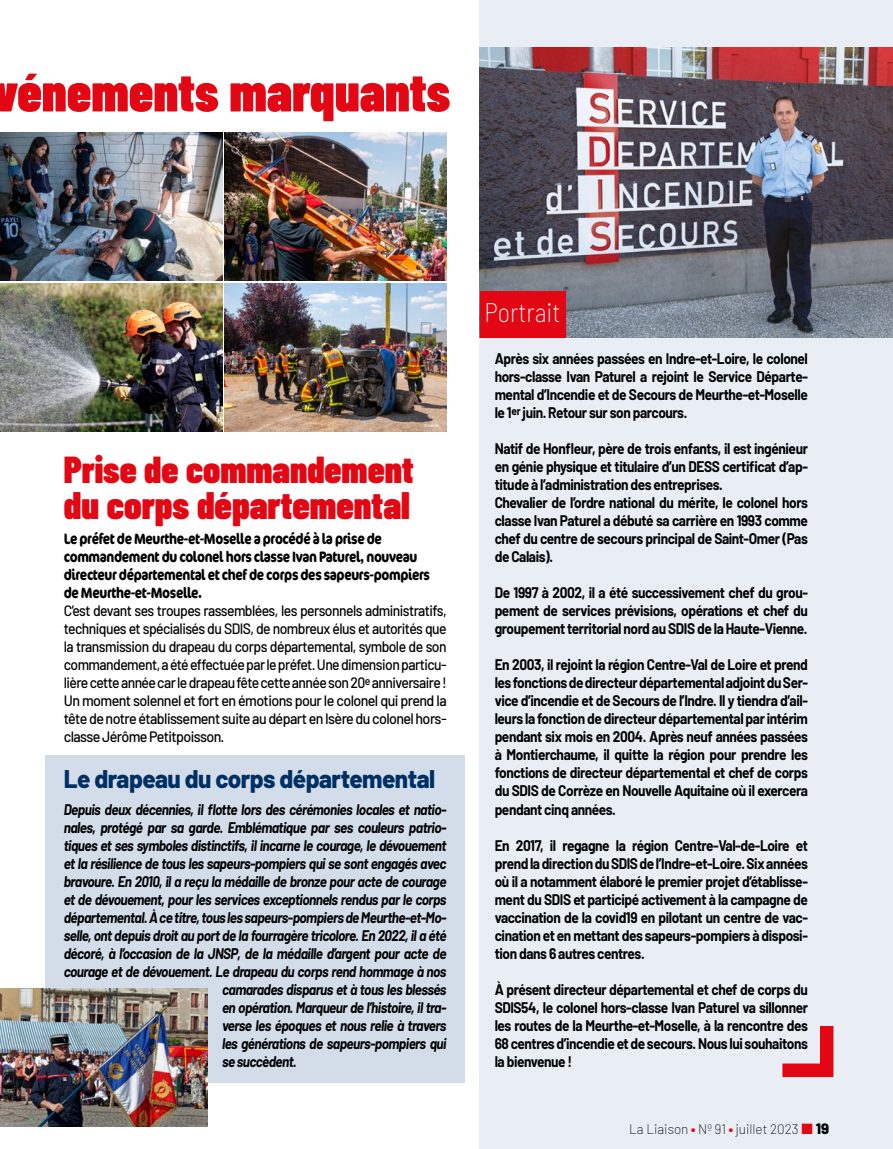
<style>
.page{position:relative;width:893px;height:1149px;background:#fff}
.page>*{position:absolute;margin:0;border:0;box-sizing:border-box;transform-origin:0 0}
.t1{font:900 54px "Barlow Condensed";color:#e30613}
.t2{font:900 38.25px "Barlow Condensed";color:#e30613}
.t3{font:900 37.5px "Barlow Condensed";color:#e30613}
.t4{font:200 semi-condensed 26.1px "Barlow";color:#fff}
.t5{font:800 25.5px "Barlow";letter-spacing:-.02em;color:#003063;scale:.95 1}
.t6{font:700 15px/18px "Barlow";letter-spacing:-.03em;color:#000;text-align:justify;scale:.91 1}
.t7{font:italic 700 15px "Barlow";letter-spacing:-.04em;color:#000;scale:.9 1}
.t8{font:500 15px/18px "Barlow";letter-spacing:-.04em;color:#000;text-align:justify;scale:.93 1}
.t9{font:700 15px/18px "Cocon OT";letter-spacing:-.03em;color:#000;scale:.8 1}
.t10{font:200 13.5px "Barlow";color:#000}
.s1{font-family:"Barlow Condensed";font-weight:900;color:#e30613}
.s2{color:#e30613}
.s3{font-weight:800;font-size:15px}
</style>
<div class="page">
<div style="left:480px;top:0;width:413px;height:1148px;background:#e9eef5"></div>
<div style="left:45px;top:755px;width:419px;height:327px;background:#d3ddea"></div>
<img style="left:480px;top:47px;width:413px;height:290px">
<img style="left:225px;top:133px;width:222px;height:148px">
<img style="left:225px;top:283px;width:222px;height:148px">
<img style="left:0;top:133px;width:222px;height:148px">
<img style="left:0;top:283px;width:222px;height:148px">
<svg style="left:782px;top:1026px;width:52px;height:52px"></svg>
<div style="left:480px;top:291px;width:85px;height:46px;background:#e30613"></div>
<img style="left:0;top:988px;width:207px;height:138px">
<h1 class="t1" style="left:-7px;top:54px;width:459px">vénements marquants</h1>
<h3 class="t3" style="left:64px;top:443px;width:351px">Prise de commandement</h3>
<h2 class="t2" style="left:64px;top:478px;width:348px">du corps départemental</h2>
<p class="t9" style="left:64px;top:530px;width:459px">Le préfet de Meurthe-et-Moselle a procédé à la prise de commandement du colonel hors classe Ivan Paturel, nouveau directeur départemental et chef de corps des sapeurs-pompiers de Meurthe-et-Moselle.</p>
<p class="t8" style="left:64px;top:600px;width:413px">C’est devant ses troupes rassemblées, les personnels administratifs, techniques et spécialisés du SDIS, de nombreux élus et autorités que la transmission du drapeau du corps départemental, symbole de son commandement, a été effectuée par le préfet. Une dimension particu&shy;lière cette année car le drapeau fête cette année son 20<sup>e</sup> anniversaire !<br>Un moment solennel et fort en émotions pour le colonel qui prend la tête de notre établissement suite au départ en Isère du colonel hors&shy;classe Jérôme Petitpoisson.</p>
<h3 class="t5" style="left:64px;top:759px;width:392px">Le drapeau du corps départemental</h3>
<p class="t7" style="left:64px;top:797px;width:427px">Depuis deux décennies, il flotte lors des cérémonies locales et natio-</p>
<p class="t7" style="left:64px;top:815px;width:427px">nales, protégé par sa garde. Emblématique par ses couleurs patrio-</p>
<p class="t7" style="left:64px;top:833px;width:427px">tiques et ses symboles distinctifs, il incarne le courage, le dévouement</p>
<p class="t7" style="left:64px;top:851px;width:427px">et la résilience de tous les sapeurs-pompiers qui se sont engagés avec</p>
<p class="t7" style="left:64px;top:869px;width:427px">bravoure. En 2010, il a reçu la médaille de bronze pour acte de courage</p>
<p class="t7" style="left:64px;top:887px;width:427px">et de dévouement, pour les services exceptionnels rendus par le corps</p>
<p class="t7" style="left:64px;top:905px;width:427px">départemental. À ce titre, tous les sapeurs-pompiers de Meurthe-et-Mo-</p>
<p class="t7" style="left:64px;top:923px;width:427px">selle, ont depuis droit au port de la fourragère tricolore. En 2022, il a été</p>
<p class="t7" style="left:64px;top:941px;width:427px">décoré, à l’occasion de la JNSP, de la médaille d’argent pour acte de</p>
<p class="t7" style="left:64px;top:959px;width:427px">courage et de dévouement. Le drapeau du corps rend hommage à nos</p>
<p class="t7" style="left:222px;top:977px;width:251px">camarades disparus et à tous les blessés</p>
<p class="t7" style="left:222px;top:995px;width:251px">en opération. Marqueur de l’histoire, il tra-</p>
<p class="t7" style="left:222px;top:1013px;width:251px">verse les époques et nous relie à travers</p>
<p class="t7" style="left:222px;top:1031px;width:251px">les générations de sapeurs-pompiers qui</p>
<p class="t7" style="left:222px;top:1049px;width:85px">se succèdent.</p>
<h3 class="t4" style="left:485px;top:294px;width:77px">Portrait</h3>
<p class="t6" style="left:495px;top:348px;width:346px">Après six années passées en Indre-et-Loire, le colonel hors-classe Ivan Paturel a rejoint le Service Départe&shy;mental d’Incendie et de Secours de Meurthe-et-Moselle le 1<sup>er</sup> juin. Retour sur son parcours.</p>
<p class="t6" style="left:495px;top:438px;width:346px;text-align:left">Natif de Honfleur, père de trois enfants, il est ingénieur en génie physique et titulaire d’un DESS certificat d’ap&shy;titude à l’administration des entreprises.<br>Chevalier de l’ordre national du mérite, le colonel hors classe Ivan Paturel a débuté sa carrière en 1993 comme chef du centre de secours principal de Saint-Omer (Pas de Calais).</p>
<p class="t6" style="left:495px;top:582px;width:346px">De 1997 à 2002, il a été successivement chef du grou&shy;pement de services prévisions, opérations et chef du groupement territorial nord au SDIS de la Haute-Vienne.</p>
<p class="t6" style="left:495px;top:654px;width:346px">En 2003, il rejoint la région Centre-Val de Loire et prend les fonctions de directeur départemental adjoint du Ser&shy;vice d’incendie et de Secours de l’Indre. Il y tiendra d’ail&shy;leurs la fonction de directeur départemental par intérim pendant six mois en 2004. Après neuf années passées à Montierchaume, il quitte la région pour prendre les fonctions de directeur départemental et chef de corps du SDIS de Corrèze en Nouvelle Aquitaine où il exercera pendant cinq années.</p>
<p class="t6" style="left:495px;top:834px;width:346px">En 2017, il regagne la région Centre-Val-de-Loire et prend la direction du SDIS de l’Indre-et-Loire. Six années où il a notamment élaboré le premier projet d’établisse&shy;ment du SDIS et participé activement à la campagne de vaccination de la covid19 en pilotant un centre de vac&shy;cination et en mettant des sapeurs-pompiers à disposi&shy;tion dans 6 autres centres.</p>
<p class="t6" style="left:495px;top:978px;width:346px">À présent directeur départemental et chef de corps du SDIS54, le colonel hors-classe Ivan Paturel va sillonner les routes de la Meurthe-et-Moselle, à la rencontre des 68 centres d’incendie et de secours. Nous lui souhaitons la bienvenue !</p>
<p class="t10" style="left:629px;top:1119px;width:201px">La Liaison <span class="s1">•</span> Nº 91 <span class="s1">•</span> juillet 2023 <span class="s2">■</span> <span class="s3">19</span></p>
</div>
